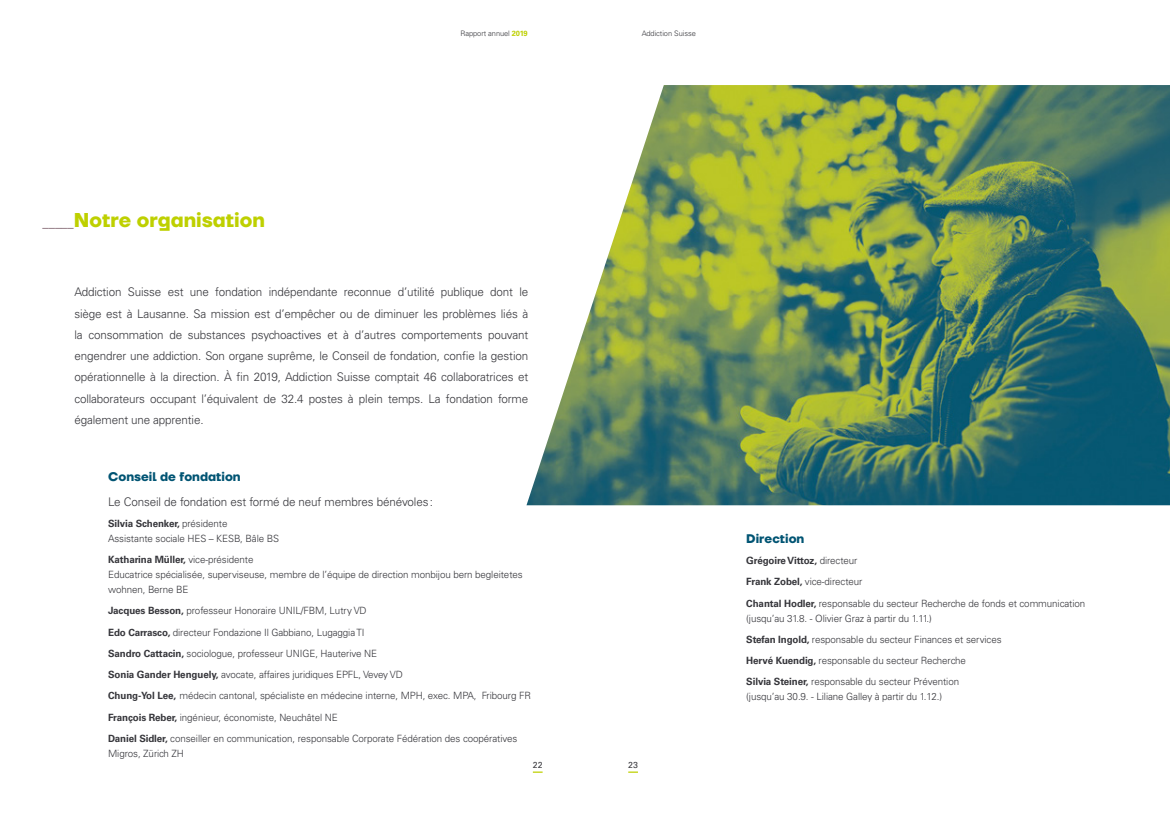
<style>
.page{position:relative;width:1170px;height:815px;background:#fff}
.page>*{position:absolute;margin:0;border:0;box-sizing:border-box;transform-origin:0 0}
.t1{font:700 20px "TT Firs Neue";color:#bed000}
.t2{font:700 12.5px "TT Firs Neue";color:#005473}
.t3{font:300 11.88px/21.2px "Univers";letter-spacing:-.015em;color:#36363b;text-align:justify}
.t4{font:300 10px/21.2px "Univers";letter-spacing:-.01em;color:#36363b}
.t5{font:8.75px "Univers";color:#36363b}
.t6{font:300 7.5px "Univers";letter-spacing:-.01em;color:#36363b}
.s1{font-weight:700;color:#bed000}
.s2{font-family:"Univers";font-size:12.5px;color:#5d3947}
.s3{font-weight:700}
</style>
<div class="page">
<svg style="left:533px;top:771px;width:9px;height:2px"></svg>
<svg style="left:628px;top:771px;width:10px;height:2px"></svg>
<img style="left:526px;top:85px;width:643px;height:420px">
<p class="t6" style="left:460px;top:29px;width:69px">Rapport annuel <span class="s1">2019</span></p>
<p class="t6" style="left:641px;top:29px;width:56px">Addiction Suisse</p>
<h1 class="t1" style="left:43px;top:206px;width:224px"><span class="s2">_____</span>Notre organisation</h1>
<p class="t3" style="left:74px;top:282px;width:455px">Addiction Suisse est une fondation indépendante reconnue d’utilité publique dont le siège est à Lausanne. Sa mission est d’empêcher ou de diminuer les problèmes liés à la consommation de substances psychoactives et à d’autres comportements pouvant engendrer une addiction. Son organe suprême, le Conseil de fondation, confie la gestion opérationnelle à la direction. À fin 2019, Addiction Suisse comptait 46 collaboratrices et collaborateurs occupant l’équivalent de 32.4 postes à plein temps. La fondation forme également une apprentie.</p>
<p class="t2" style="left:108px;top:468px;width:134px">Conseil de fondation</p>
<p class="t3" style="left:108px;top:491px;width:326px">Le Conseil de fondation est formé de neuf membres bénévoles:</p>
<p class="t4" style="left:108px;top:516px;width:172px;line-height:15px"><span class="s3">Silvia Schenker,</span> présidente<br>Assistante sociale HES – KESB, Bâle BS</p>
<p class="t4" style="left:108px;top:552px;width:416px;line-height:15px"><span class="s3">Katharina Müller,</span> vice-présidente<br>Educatrice spécialisée, superviseuse, membre de l’équipe de direction monbijou bern begleitetes wohnen, Berne BE</p>
<p class="t4" style="left:108px;top:600px;width:424px"><span class="s3">Jacques Besson,</span> professeur Honoraire UNIL/FBM, Lutry VD<br><span class="s3">Edo Carrasco,</span> directeur Fondazione Il Gabbiano, Lugaggia TI<br><span class="s3">Sandro Cattacin,</span> sociologue, professeur UNIGE, Hauterive NE<br><span class="s3">Sonia Gander Henguely,</span> avocate, affaires juridiques EPFL, Vevey VD<br><span class="s3">Chung-Yol Lee,</span> médecin cantonal, spécialiste en médecine interne, MPH, exec. MPA, Fribourg FR <span class="s3">François Reber,</span> ingénieur, économiste, Neuchâtel NE<br><span class="s3">Daniel Sidler,</span> conseiller en communication, responsable Corporate Fédération des coopératives</p>
<p class="t4" style="left:108px;top:743px;width:77px">Migros, Zürich ZH</p>
<p class="t5" style="left:533px;top:760px;width:11px">22</p>
<p class="t5" style="left:628px;top:760px;width:11px">23</p>
<p class="t2" style="left:746px;top:530px;width:60px">Direction</p>
<p class="t4" style="left:746px;top:550px;width:340px"><span class="s3">Grégoire Vittoz,</span> directeur<br><span class="s3">Frank Zobel,</span> vice-directeur<br><span class="s3">Chantal Hodler,</span> responsable du secteur Recherche de fonds et communication</p>
<p class="t4" style="left:746px;top:607px;width:257px">(jusqu’au 31.8. - Olivier Graz à partir du 1.11.)<br><span class="s3">Stefan Ingold,</span> responsable du secteur Finances et services <span class="s3">Hervé Kuendig,</span> responsable du secteur Recherche<br><span class="s3">Silvia Steiner,</span> responsable du secteur Prévention</p>
<p class="t4" style="left:746px;top:686px;width:197px">(jusqu’au 30.9. - Liliane Galley à partir du 1.12.)</p>
</div>
